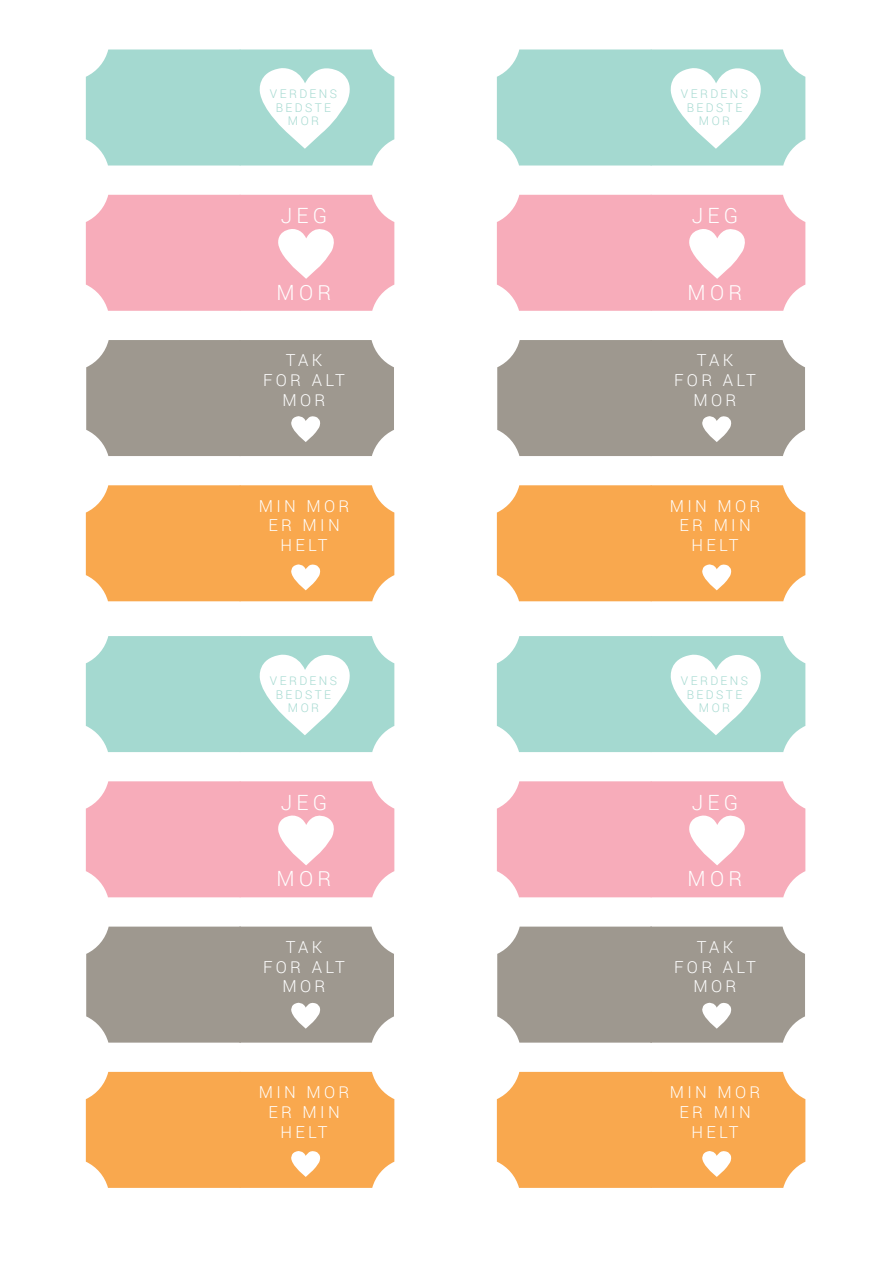
<style>
.page{position:relative;width:893px;height:1263px;background:#fff}
.page>*{position:absolute;margin:0;border:0;box-sizing:border-box;transform-origin:0 0}
.t1{font:300 21px "Roboto";letter-spacing:.2em;color:#fff}
.t2{font:300 16.5px/19.8px "Roboto";letter-spacing:.2em;color:#fff;text-align:center}
.t3{font:300 12px/13.5px "Roboto";letter-spacing:.2em;color:#a4d9d0;text-align:center}
</style>
<div class="page">
<svg style="left:86px;top:50px;width:308px;height:115px"></svg>
<svg style="left:86px;top:195px;width:308px;height:116px;background:#f7b3c0"></svg>
<div style="left:86px;top:340px;width:308px;height:116px;background:#9e988f"></div>
<div style="left:86px;top:485px;width:308px;height:116px;background:#f9a84e"></div>
<svg style="left:497px;top:50px;width:308px;height:115px"></svg>
<svg style="left:497px;top:195px;width:308px;height:116px;background:#f7b3c0"></svg>
<div style="left:497px;top:340px;width:308px;height:116px;background:#9e988f"></div>
<div style="left:497px;top:485px;width:308px;height:116px;background:#f9a84e"></div>
<svg style="left:86px;top:636px;width:308px;height:116px"></svg>
<svg style="left:86px;top:781px;width:308px;height:116px;background:#f7b4c0"></svg>
<svg style="left:86px;top:926px;width:308px;height:116px;background:#a49e96"></svg>
<div style="left:86px;top:1072px;width:308px;height:116px;background:#f9a84e"></div>
<svg style="left:497px;top:636px;width:308px;height:116px"></svg>
<svg style="left:497px;top:781px;width:308px;height:116px;background:#f7b4c0"></svg>
<svg style="left:497px;top:926px;width:308px;height:116px;background:#a49e96"></svg>
<div style="left:497px;top:1072px;width:308px;height:116px;background:#f9a84e"></div>
<p class="t3" style="left:270px;top:87px;width:69px">VERDENS<br>BEDSTE<br>MOR</p>
<p class="t3" style="left:681px;top:87px;width:69px">VERDENS<br>BEDSTE<br>MOR</p>
<p class="t1" style="left:281px;top:201px;width:48px">JEG</p>
<p class="t1" style="left:692px;top:201px;width:48px">JEG</p>
<p class="t1" style="left:277px;top:278px;width:56px">MOR</p>
<p class="t1" style="left:688px;top:278px;width:56px">MOR</p>
<p class="t2" style="left:263px;top:350px;width:83px">TAK<br>FOR ALT<br>MOR</p>
<p class="t2" style="left:674px;top:350px;width:83px">TAK<br>FOR ALT<br>MOR</p>
<p class="t2" style="left:259px;top:495px;width:92px">MIN MOR<br>ER MIN<br>HELT</p>
<p class="t2" style="left:670px;top:495px;width:92px">MIN MOR<br>ER MIN<br>HELT</p>
<p class="t3" style="left:270px;top:674px;width:69px">VERDENS<br>BEDSTE<br>MOR</p>
<p class="t3" style="left:681px;top:674px;width:69px">VERDENS<br>BEDSTE<br>MOR</p>
<p class="t1" style="left:281px;top:788px;width:48px">JEG</p>
<p class="t1" style="left:692px;top:788px;width:48px">JEG</p>
<p class="t1" style="left:277px;top:864px;width:56px">MOR</p>
<p class="t1" style="left:688px;top:864px;width:56px">MOR</p>
<p class="t2" style="left:263px;top:936px;width:83px">TAK<br>FOR ALT<br>MOR</p>
<p class="t2" style="left:674px;top:936px;width:83px">TAK<br>FOR ALT<br>MOR</p>
<p class="t2" style="left:259px;top:1082px;width:92px">MIN MOR<br>ER MIN<br>HELT</p>
<p class="t2" style="left:670px;top:1082px;width:92px">MIN MOR<br>ER MIN<br>HELT</p>
</div>
